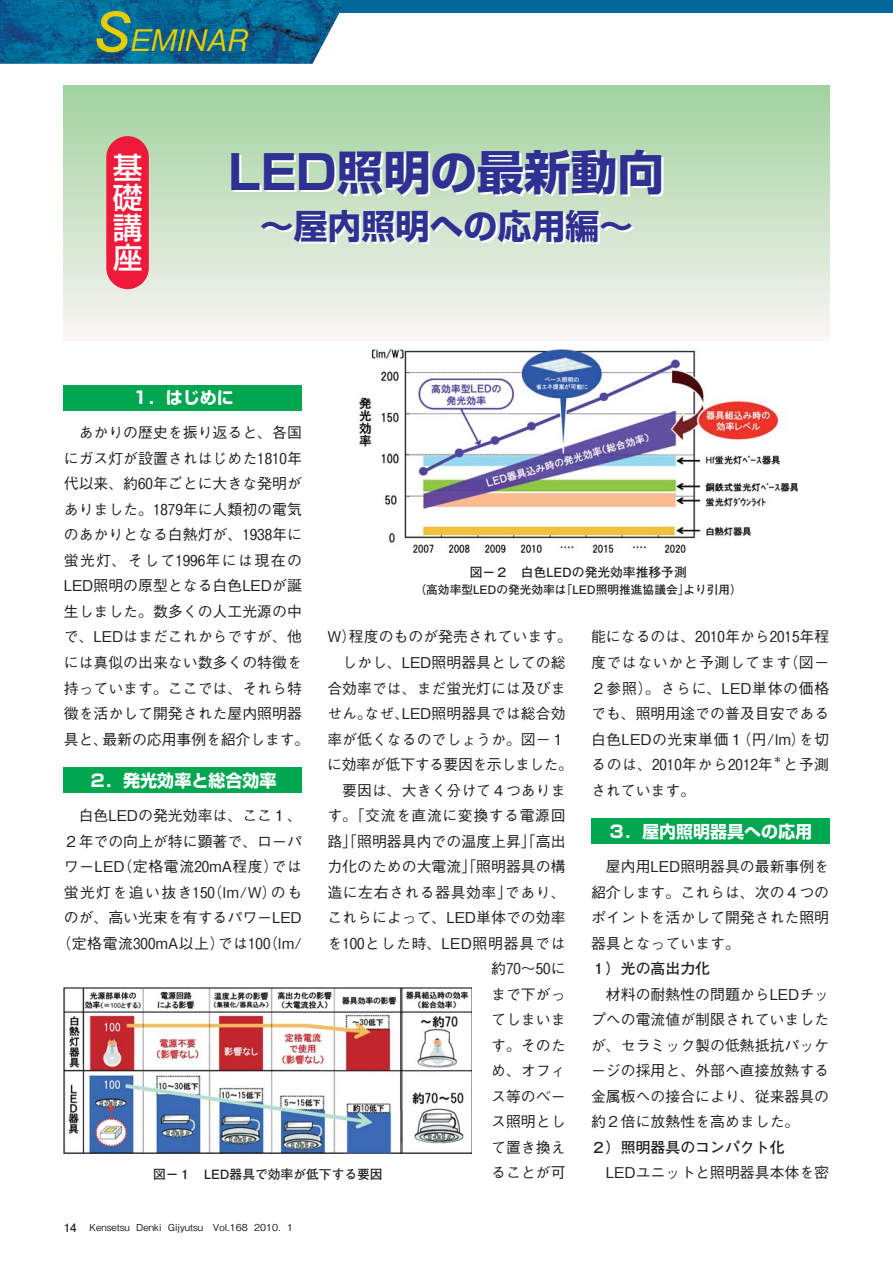
<style>
.page{position:relative;width:893px;height:1263px;background:#fff}
.page>*{position:absolute;margin:0;border:0;box-sizing:border-box;transform-origin:0 0}
.t1{font:46.8px "Shin Go Pro Bold 90 msp RKSJ H";color:#2e3092}
.t2{font:34.05px "Shin Go Pro Bold 90 msp RKSJ H";color:#2e3092}
.t3{font:29.7px "Gothic BBB Pro Medium 90 msp RKSJ H";color:#e7cd00}
.t4{font:29.7px/29.7px "Shin Go Pro Medium 90 msp RKSJ H";color:#fff;text-align:justify}
.t5{font:16.95px "Shin Go Pro Bold 90 msp RKSJ H";color:#fff}
.t6{font:14.85px/25.5px "Gothic BBB Pro Medium 90 msp RKSJ H";color:#231f20;text-align:justify}
.t7{font:14.85px "Futo Go B101 Pro Bold 90 msp RKSJ H";color:#231f20}
.t8{font:14.85px "APXL03 Chu Gothic BBB NUM 90 msp RKSJ H";color:#231f20}
.t9{font:12.75px "Futo Go B101 Pro Bold 90 msp RKSJ H";color:#231f20}
.t10{font:11.7px "Futo Go B101 Pro Bold 90 msp RKSJ H";color:#231f20}
.t11{font:9.6px "Gothic BBB Pro Medium 90 msp RKSJ H";color:#231f20}
.s1{font-family:"Futo Go B101 Pro Bold 90 msp RKSJ H";font-size:53.1px}
.s2{font-family:"APXL03 Chu Gothic BBB NUM 90 msp RKSJ H"}
.s3{font-family:"Gothic BBB Pro Medium 90 msp RKSJ H"}
.s4{font-family:"Futo Go B101 Pro Bold 90 msp RKSJ H";font-size:11.7px}
</style>
<div class="page">
<div style="left:0;top:0;width:893px;height:13px;background:#00679d"></div>
<div style="left:64px;top:385px;width:238px;height:25px;background:#00a650"></div>
<div style="left:64px;top:767px;width:238px;height:26px;background:#00a650"></div>
<div style="left:591px;top:819px;width:238px;height:25px;background:#00a650"></div>
<div style="left:64px;top:85px;width:765px;height:255px;background:linear-gradient(to bottom,#a0d29d,#faf4f5)"></div>
<div style="left:106px;top:136px;width:43px;height:153px;background:#ed1a3a;border-radius:21px"></div>
<img style="left:0;top:0;width:346px;height:64px">
<img style="left:64px;top:987px;width:408px;height:166px">
<img style="left:359px;top:349px;width:438px;height:203px">
<h3 class="t3" style="left:94px;top:29px;width:155px"><span class="s1">S</span>EMINAR</h3>
<h3 class="t4" style="left:113px;top:157px;width:31px">基礎講座</h3>
<h1 class="t1" style="left:229px;top:155px;width:437px">LED照明の最新動向</h1>
<h2 class="t2" style="left:260px;top:214px;width:375px">～屋内照明への応用編～</h2>
<p class="t5" style="left:132px;top:391px;width:104px">１．はじめに</p>
<p class="t6" style="left:64px;top:422px;width:247px;text-align:left">　あかりの歴史を振り返ると、各国にガス灯が設置されはじめた<span class="s2">1810</span>年代以来、約<span class="s2">60</span>年ごとに大きな発明がありました。<span class="s2">1879</span>年に人類初の電気のあかりとなる白熱灯が、<span class="s2">1938</span>年に蛍光灯、そして<span class="s2">1996</span>年には現在の<br>LED照明の原型となる白色LEDが誕生しました。数多くの人工光源の中で、LEDはまだこれからですが、他には真似の出来ない数多くの特徴を持っています。ここでは、それら特徴を活かして開発された屋内照明器具と、最新の応用事例を紹介します。</p>
<p class="t5" style="left:89px;top:774px;width:189px">２．発光効率と総合効率</p>
<p class="t6" style="left:56px;top:805px;width:247px;text-align:center">　白色LEDの発光効率は、ここ１、<br>２年での向上が特に顕著で、ローパワーLED（定格電流<span class="s2">20</span>mA程度）では蛍光灯を追い抜き<span class="s2">150</span>（lm/W）のものが、高い光束を有するパワーLED（定格電流<span class="s2">300</span>mA以上）では<span class="s2">100</span>（lm/</p>
<p class="t9" style="left:470px;top:567px;width:218px">図－２　白色LEDの発光効率推移予測</p>
<p class="t10" style="left:415px;top:585px;width:329px">（高効率型LEDの発光効率は「LED照明推進協議会」より引用）</p>
<p class="t6" style="left:327px;top:626px;width:247px;text-align:left">W）程度のものが発売されています。　しかし、LED照明器具としての総合効率では、まだ蛍光灯には及びません。なぜ、LED照明器具では総合効率が低くなるのでしょうか。図－１に効率が低下する要因を示しました。　要因は、大きく分けて４つあります。「交流を直流に変換する電源回路」「照明器具内での温度上昇」「高出力化のための大電流」「照明器具の構造に左右される器具効率」であり、これらによって、LED単体での効率を<span class="s2">100</span>とした時、LED照明器具では</p>
<p class="t8" style="left:491px;top:963px;width:76px"><span class="s3">約</span>70<span class="s3">～</span>50<span class="s3">に</span></p>
<p class="t6" style="left:491px;top:983px;width:76px">まで下がってしまいます。そのため、オフィス等のベース照明として置き換えることが可</p>
<p class="t6" style="left:591px;top:626px;width:240px">能になるのは、<span class="s2">2010</span>年から<span class="s2">2015</span>年程度ではないかと予測してます（図－２参照）。さらに、LED単体の価格でも、照明用途での普及目安である白色LEDの光束単価１（円/lm）を切るのは、<span class="s2">2010</span>年から<span class="s2">2012</span>年<sup>＊</sup>と予測されています。</p>
<p class="t5" style="left:608px;top:825px;width:206px">３．屋内照明器具への応用</p>
<p class="t6" style="left:591px;top:856px;width:240px">　屋内用LED照明器具の最新事例を紹介します。これらは、次の４つのポイントを活かして開発された照明器具となっています。</p>
<p class="t7" style="left:591px;top:963px;width:121px">１）光の高出力化</p>
<p class="t6" style="left:591px;top:983px;width:240px">　材料の耐熱性の問題からLEDチップへの電流値が制限されていましたが、セラミック製の低熱抵抗パッケージの採用と、外部へ直接放熱する金属板への接合により、従来器具の約２倍に放熱性を高めました。</p>
<p class="t7" style="left:591px;top:1141px;width:195px">２）照明器具のコンパクト化</p>
<p class="t6" style="left:591px;top:1162px;width:240px">　LEDユニットと照明器具本体を密</p>
<p class="t9" style="left:153px;top:1169px;width:231px">図－１　LED器具で効率が低下する要因</p>
<p class="t11" style="left:64px;top:1224px;width:231px"><span class="s4">14</span>　 Kensetsu Denki Gijyutsu　Vol.168 2010. 1</p>
</div>
